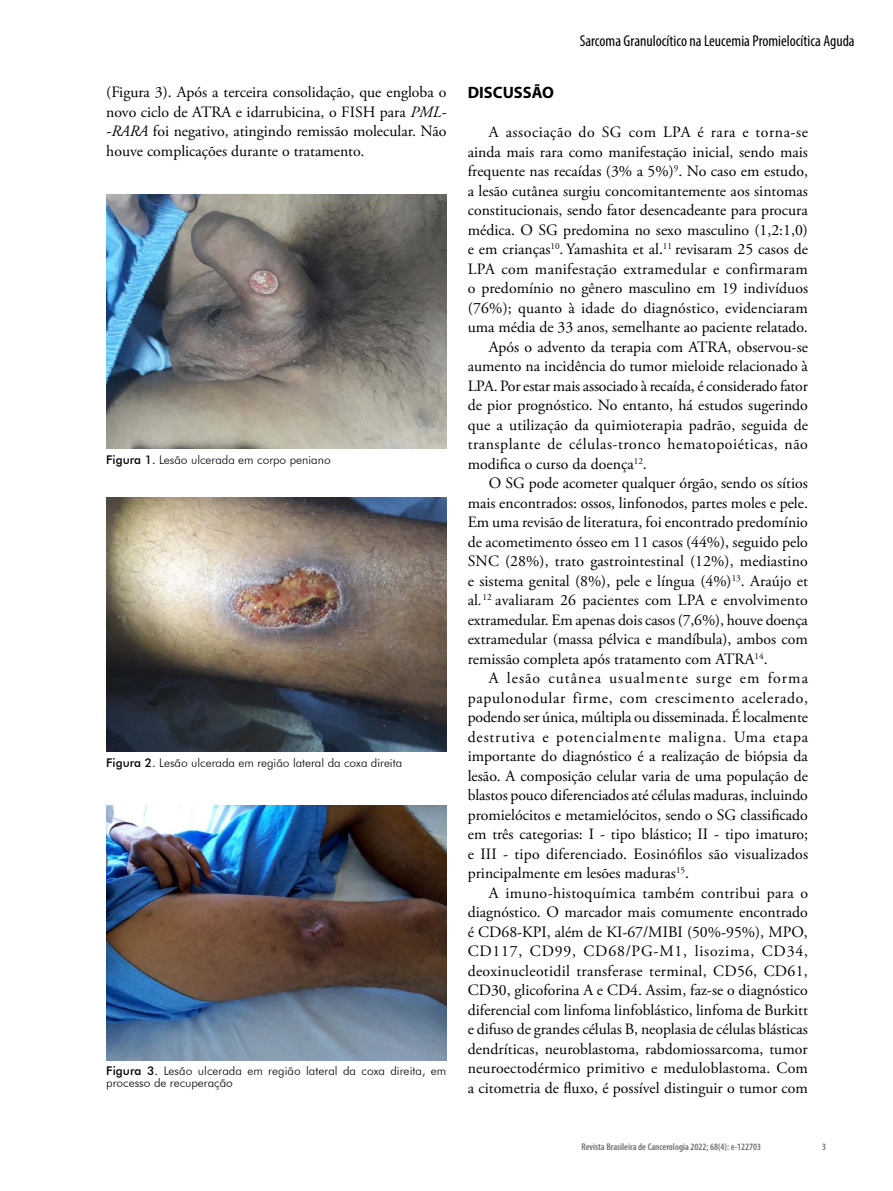
<style>
.page{position:relative;width:893px;height:1191px;background:#fff}
.page>*{position:absolute;margin:0;border:0;box-sizing:border-box;transform-origin:0 0}
.t1{font:700 16.5px "Myriad Pro";color:#000}
.t2{font:15.75px/19.5px "Adobe Garamond Pro";color:#000;text-align:justify}
.t3{font:15.75px "Adobe Garamond Pro";letter-spacing:.02em;color:#000}
.t4{font:15.75px "Adobe Garamond Pro";letter-spacing:.035em;color:#000}
.t5{font:condensed 15.75px "Myriad Pro";color:#000}
.t6{font:15.75px "Adobe Garamond Pro";letter-spacing:.045em;color:#000}
.t7{font:15.75px "Adobe Garamond Pro";letter-spacing:.055em;color:#000}
.t8{font:15.75px "Adobe Garamond Pro";letter-spacing:.025em;color:#000}
.t9{font:15.75px "Adobe Garamond Pro";letter-spacing:.05em;color:#000}
.t10{font:15.75px "Adobe Garamond Pro";letter-spacing:.065em;color:#000}
.t11{font:300 12px/12px "Futura BT";color:#000}
.t12{font:600 condensed 9.75px "Myriad Pro";color:#6d6e71}
.s1{font-style:italic}
.s2{font-weight:500}
</style>
<div class="page">
<img style="left:106px;top:195px;width:340px;height:254px">
<img style="left:106px;top:498px;width:340px;height:254px">
<img style="left:106px;top:805px;width:340px;height:255px">
<p class="t2" style="left:106px;top:83px;width:342px">(Figura 3). Após a terceira consolidação, que engloba o novo ciclo de ATRA e idarrubicina, o FISH para <span class="s1">PML--RARA</span> foi negativo, atingindo remissão molecular. Não houve complicações durante o tratamento.</p>
<p class="t11" style="left:106px;top:453px;width:226px"><span class="s2">Figura 1.</span> Lesão ulcerada em corpo peniano</p>
<p class="t11" style="left:106px;top:756px;width:297px"><span class="s2">Figura 2.</span> Lesão ulcerada em região lateral da coxa direita</p>
<p class="t11" style="left:106px;top:1065px;width:342px"><span class="s2">Figura 3.</span> Lesão ulcerada em região lateral da coxa direita, em processo de recuperação</p>
<p class="t5" style="left:580px;top:31px;width:276px">Sarcoma Granulocítico na Leucemia Promielocítica Aguda</p>
<p class="t1" style="left:468px;top:82px;width:88px">DISCUSSÃO</p>
<p class="t4" style="left:489px;top:123px;width:320px">A associação do SG com LPA é rara e torna-se</p>
<p class="t2" style="left:468px;top:142px;width:342px">ainda mais rara como manifestação inicial, sendo mais</p>
<p class="t2" style="left:468px;top:162px;width:342px">frequente nas recaídas (3% a 5%)<sup>9</sup>. No caso em estudo,</p>
<p class="t2" style="left:468px;top:181px;width:342px">a lesão cutânea surgiu concomitantemente aos sintomas</p>
<p class="t2" style="left:468px;top:201px;width:342px">constitucionais, sendo fator desencadeante para procura</p>
<p class="t2" style="left:468px;top:220px;width:342px">médica. O SG predomina no sexo masculino (1,2:1,0)</p>
<p class="t2" style="left:468px;top:240px;width:342px">e em crianças<sup>10</sup>. Yamashita et al.<sup>11</sup> revisaram 25 casos de</p>
<p class="t3" style="left:468px;top:259px;width:342px">LPA com manifestação extramedular e confirmaram</p>
<p class="t2" style="left:468px;top:279px;width:342px">o predomínio no gênero masculino em 19 indivíduos</p>
<p class="t2" style="left:468px;top:298px;width:342px">(76%); quanto à idade do diagnóstico, evidenciaram</p>
<p class="t2" style="left:468px;top:318px;width:342px">uma média de 33 anos, semelhante ao paciente relatado.</p>
<p class="t2" style="left:489px;top:337px;width:320px">Após o advento da terapia com ATRA, observou-se</p>
<p class="t2" style="left:468px;top:357px;width:342px">aumento na incidência do tumor mieloide relacionado à</p>
<p class="t2" style="left:468px;top:376px;width:342px">LPA. Por estar mais associado à recaída, é considerado fator</p>
<p class="t2" style="left:468px;top:396px;width:342px">de pior prognóstico. No entanto, há estudos sugerindo</p>
<p class="t2" style="left:468px;top:415px;width:342px">que a utilização da quimioterapia padrão, seguida de</p>
<p class="t4" style="left:468px;top:435px;width:342px">transplante de células-tronco hematopoiéticas, não</p>
<p class="t2" style="left:468px;top:454px;width:181px">modifica o curso da doença<sup>12</sup>.</p>
<p class="t2" style="left:489px;top:474px;width:320px">O SG pode acometer qualquer órgão, sendo os sítios</p>
<p class="t2" style="left:468px;top:493px;width:342px">mais encontrados: ossos, linfonodos, partes moles e pele.</p>
<p class="t2" style="left:468px;top:513px;width:342px">Em uma revisão de literatura, foi encontrado predomínio</p>
<p class="t2" style="left:468px;top:532px;width:342px">de acometimento ósseo em 11 casos (44%), seguido pelo</p>
<p class="t2" style="left:468px;top:552px;width:342px">SNC (28%), trato gastrointestinal (12%), mediastino</p>
<p class="t2" style="left:468px;top:571px;width:342px">e sistema genital (8%), pele e língua (4%)<sup>13</sup>. Araújo et</p>
<p class="t2" style="left:468px;top:591px;width:342px">al<span class="s1">.</span><sup>12</sup> avaliaram 26 pacientes com LPA e envolvimento</p>
<p class="t2" style="left:468px;top:610px;width:342px">extramedular. Em apenas dois casos (7,6%), houve doença</p>
<p class="t2" style="left:468px;top:630px;width:342px">extramedular (massa pélvica e mandíbula), ambos com</p>
<p class="t2" style="left:468px;top:649px;width:301px">remissão completa após tratamento com ATRA<sup>14</sup>.</p>
<p class="t10" style="left:489px;top:669px;width:321px">A lesão cutânea usualmente surge em forma</p>
<p class="t6" style="left:468px;top:688px;width:342px">papulonodular firme, com crescimento acelerado,</p>
<p class="t2" style="left:468px;top:708px;width:342px">podendo ser única, múltipla ou disseminada. É localmente</p>
<p class="t7" style="left:468px;top:727px;width:342px">destrutiva e potencialmente maligna. Uma etapa</p>
<p class="t2" style="left:468px;top:747px;width:342px">importante do diagnóstico é a realização de biópsia da</p>
<p class="t2" style="left:468px;top:766px;width:342px">lesão. A composição celular varia de uma população de</p>
<p class="t2" style="left:468px;top:786px;width:342px">blastos pouco diferenciados até células maduras, incluindo</p>
<p class="t2" style="left:468px;top:805px;width:342px">promielócitos e metamielócitos, sendo o SG classificado</p>
<p class="t2" style="left:468px;top:825px;width:342px">em três categorias: I - tipo blástico; II - tipo imaturo;</p>
<p class="t2" style="left:468px;top:844px;width:342px">e III - tipo diferenciado. Eosinófilos são visualizados</p>
<p class="t2" style="left:468px;top:864px;width:223px">principalmente em lesões maduras<sup>15</sup>.</p>
<p class="t8" style="left:489px;top:883px;width:321px">A imuno-histoquímica também contribui para o</p>
<p class="t2" style="left:468px;top:903px;width:342px">diagnóstico. O marcador mais comumente encontrado</p>
<p class="t2" style="left:468px;top:922px;width:342px">é CD68-KPI, além de KI-67/MIBI (50%-95%), MPO,</p>
<p class="t9" style="left:468px;top:942px;width:342px">CD117, CD99, CD68/PG-M1, lisozima, CD34,</p>
<p class="t3" style="left:468px;top:961px;width:342px">deoxinucleotidil transferase terminal, CD56, CD61,</p>
<p class="t2" style="left:468px;top:981px;width:342px">CD30, glicoforina A e CD4. Assim, faz-se o diagnóstico</p>
<p class="t2" style="left:468px;top:1000px;width:342px">diferencial com linfoma linfoblástico, linfoma de Burkitt</p>
<p class="t2" style="left:468px;top:1020px;width:342px">e difuso de grandes células B, neoplasia de células blásticas</p>
<p class="t2" style="left:468px;top:1039px;width:341px">dendríticas, neuroblastoma, rabdomiossarcoma, tumor</p>
<p class="t2" style="left:468px;top:1059px;width:342px">neuroectodérmico primitivo e meduloblastoma. Com</p>
<p class="t2" style="left:468px;top:1078px;width:342px">a citometria de fluxo, é possível distinguir o tumor com</p>
<p class="t12" style="left:581px;top:1141px;width:181px">Revista Brasileira de Cancerologia 2022; 68(4): e-122703</p>
<p class="t12" style="left:822px;top:1141px;width:5px">3</p>
</div>
